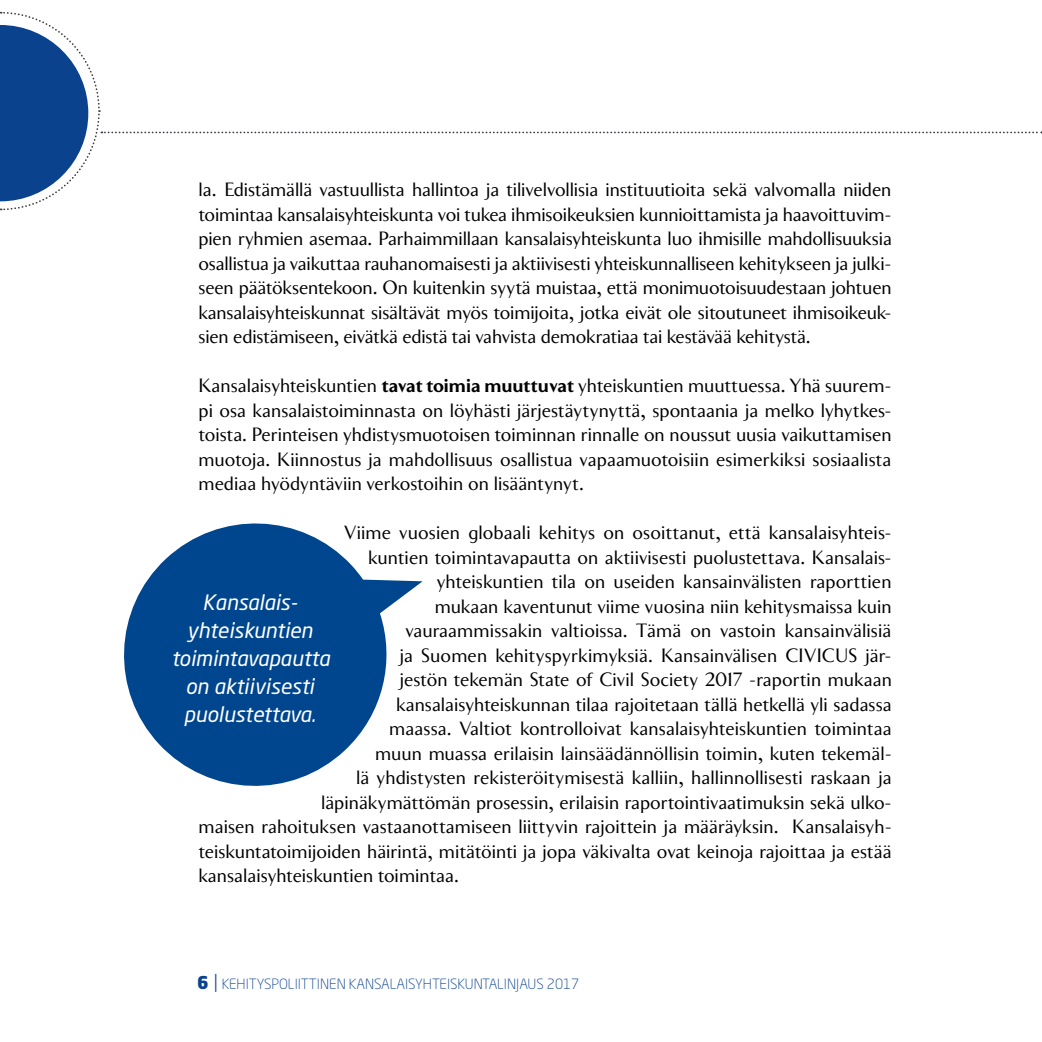
<style>
.page{position:relative;width:1042px;height:1042px;background:#fff}
.page>*{position:absolute;margin:0;border:0;box-sizing:border-box;transform-origin:0 0}
.t1{font:italic 21px/28px "Neo Sans Std";color:#fff;text-align:center}
.t2{font:19.25px/24.5px "Clarice";color:#000;text-align:justify}
.t3{font:300 14px "Neo Sans Std";color:#0b428e}
.s1{font-weight:700}
.s2{font-weight:900;font-size:17.5px}
.s3{font-size:24.5px}
</style>
<div class="page">
<svg style="left:124px;top:523px;width:299px;height:263px;fill:#00468e"></svg>
<svg style="left:0;top:11px;width:1042px;height:200px"></svg>
<p class="t2" style="left:198px;top:177px;width:695px">la. Edistämällä vastuullista hallintoa ja tilivelvollisia instituutioita sekä valvomalla niiden toimintaa kansalaisyhteiskunta voi tukea ihmisoikeuksien kunnioittamista ja haavoittuvim&shy;pien ryhmien asemaa. Parhaimmillaan kansalaisyhteiskunta luo ihmisille mahdollisuuksia osallistua ja vaikuttaa rauhanomaisesti ja aktiivisesti yhteiskunnalliseen kehitykseen ja julki&shy;seen päätöksentekoon. On kuitenkin syytä muistaa, että monimuotoisuudestaan johtuen kansalaisyhteiskunnat sisältävät myös toimijoita, jotka eivät ole sitoutuneet ihmisoikeuk&shy;sien edistämiseen, eivätkä edistä tai vahvista demokratiaa tai kestävää kehitystä.</p>
<p class="t2" style="left:198px;top:373px;width:695px">Kansalaisyhteiskuntien <span class="s1">tavat toimia muuttuvat</span> yhteiskuntien muuttuessa. Yhä suurem&shy;pi osa kansalaistoiminnasta on löyhästi järjestäytynyttä, spontaania ja melko lyhytkes&shy;toista. Perinteisen yhdistysmuotoisen toiminnan rinnalle on noussut uusia vaikuttamisen muotoja. Kiinnostus ja mahdollisuus osallistua vapaamuotoisiin esimerkiksi sosiaalista mediaa hyödyntäviin verkostoihin on lisääntynyt.</p>
<p class="t2" style="left:344px;top:520px;width:549px">Viime vuosien globaali kehitys on osoittanut, että kansalaisyhteis-</p>
<p class="t2" style="left:368px;top:545px;width:525px">kuntien toimintavapautta on aktiivisesti puolustettava. Kansalais-</p>
<p class="t2" style="left:436px;top:569px;width:456px">yhteiskuntien tila on useiden kansainvälisten raporttien</p>
<p class="t2" style="left:435px;top:594px;width:458px">mukaan kaventunut viime vuosina niin kehitysmaissa kuin</p>
<p class="t2" style="left:405px;top:618px;width:488px">vauraammissakin valtioissa. Tämä on vastoin kansainvälisiä</p>
<p class="t2" style="left:400px;top:643px;width:493px">ja Suomen kehityspyrkimyksiä. Kansainvälisen CIVICUS jär-</p>
<p class="t2" style="left:400px;top:667px;width:493px">jestön tekemän State of Civil Society 2017 -raportin mukaan</p>
<p class="t2" style="left:396px;top:692px;width:497px">kansalaisyhteiskunnan tilaa rajoitetaan tällä hetkellä yli sadassa</p>
<p class="t2" style="left:389px;top:716px;width:504px">maassa. Valtiot kontrolloivat kansalaisyhteiskuntien toimintaa</p>
<p class="t2" style="left:375px;top:741px;width:518px">muun muassa erilaisin lainsäädännöllisin toimin, kuten tekemäl-</p>
<p class="t2" style="left:356px;top:765px;width:537px">lä yhdistysten rekisteröitymisestä kalliin, hallinnollisesti raskaan ja</p>
<p class="t2" style="left:321px;top:790px;width:572px">läpinäkymättömän prosessin, erilaisin raportointivaatimuksin sekä ulko-</p>
<p class="t2" style="left:198px;top:814px;width:695px">maisen rahoituksen vastaanottamiseen liittyvin rajoittein ja määräyksin. Kansalaisyh-</p>
<p class="t2" style="left:198px;top:839px;width:695px">teiskuntatoimijoiden häirintä, mitätöinti ja jopa väkivalta ovat keinoja rajoittaa ja estää</p>
<p class="t2" style="left:198px;top:863px;width:262px">kansalaisyhteiskuntien toimintaa.</p>
<p class="t1" style="left:171px;top:587px;width:160px">Kansalais&shy;yhteiskuntien toimintavapautta on aktiivisesti puolustettava.</p>
<p class="t3" style="left:197px;top:975px;width:384px"><span class="s2">6</span> <span class="s3">I</span> KEHITYSPOLIITTINEN KANSALAISYHTEISKUNTALINJAUS 2017</p>
</div>
